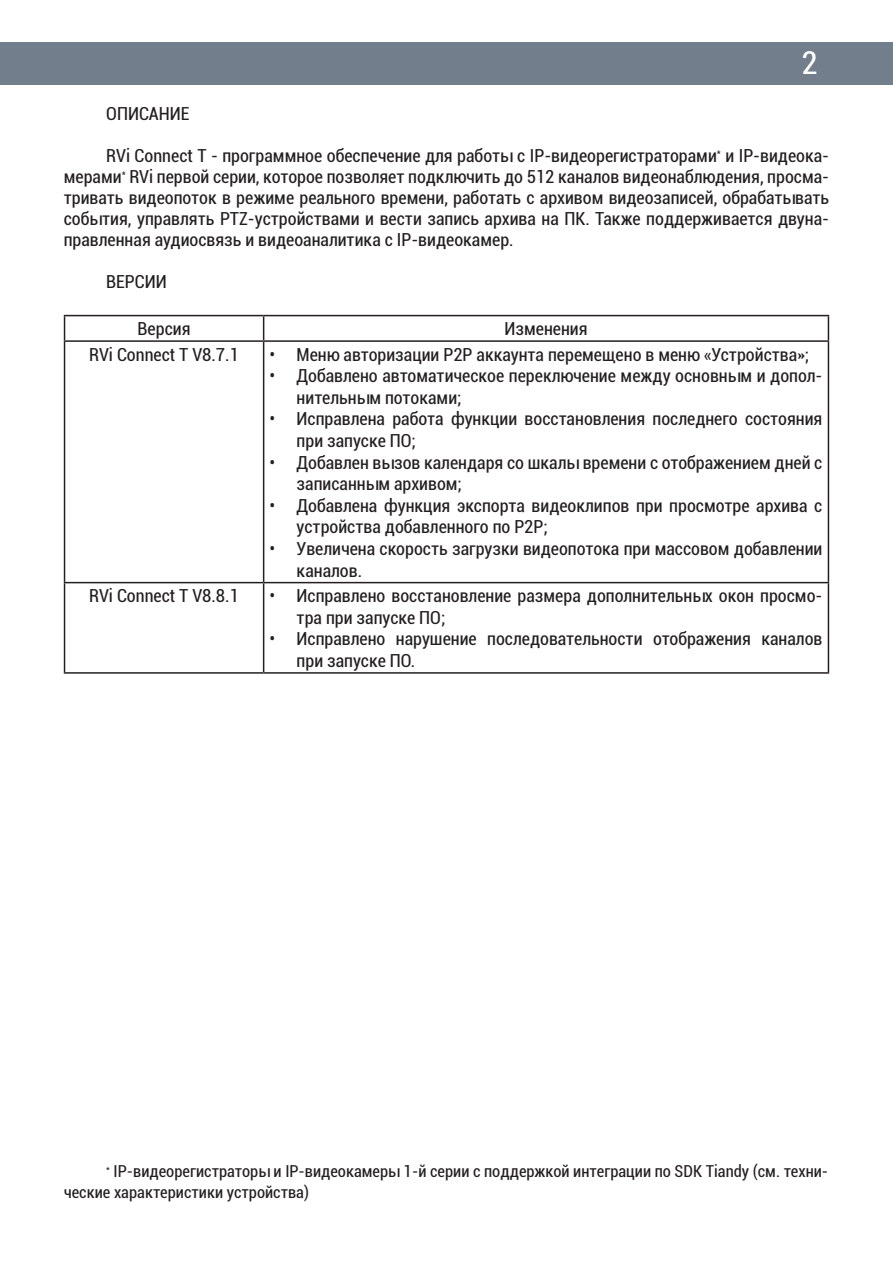
<style>
.page{position:relative;width:893px;height:1263px;background:#fff}
.page>*{position:absolute;margin:0;border:0;box-sizing:border-box;transform-origin:0 0}
.t1{font:condensed 31.5px "Roboto";color:#fff}
.t2{font:condensed 18px/21.6px "Roboto";color:#231f20}
.t3{font:condensed 16.5px/21px "Roboto";color:#231f20}
</style>
<div class="page">
<div style="left:0;top:43px;width:893px;height:42px;background:#737e8c"></div>
<hr style="left:64px;top:315px;width:200px;height:1px;background:#231f20">
<svg style="left:64px;top:316px;width:1px;height:24px"></svg>
<hr style="left:264px;top:315px;width:565px;height:1px;background:#231f20">
<svg style="left:263px;top:316px;width:1px;height:24px"></svg>
<svg style="left:828px;top:316px;width:1px;height:24px"></svg>
<hr style="left:64px;top:340px;width:200px;height:2px;background:#231f20">
<hr style="left:64px;top:342px;width:1px;height:240px;background:#231f20">
<hr style="left:264px;top:340px;width:565px;height:2px;background:#231f20">
<hr style="left:263px;top:342px;width:1px;height:240px;background:#231f20">
<hr style="left:828px;top:342px;width:1px;height:240px;background:#231f20">
<hr style="left:64px;top:582px;width:200px;height:1px;background:#231f20">
<hr style="left:64px;top:583px;width:1px;height:89px;background:#231f20">
<hr style="left:264px;top:582px;width:565px;height:1px;background:#231f20">
<hr style="left:263px;top:583px;width:1px;height:89px;background:#231f20">
<hr style="left:828px;top:583px;width:1px;height:89px;background:#231f20">
<hr style="left:64px;top:672px;width:200px;height:2px;background:#231f20">
<hr style="left:264px;top:672px;width:565px;height:2px;background:#231f20">
<h1 class="t1" style="left:801px;top:41px;width:18px">2</h1>
<p class="t2" style="left:106px;top:102px;width:85px">ОПИСАНИЕ</p>
<p class="t2" style="left:64px;top:144px;width:767px;line-height:21px;text-align:justify;text-indent:43px">RVi Connect T - программное обеспечение для работы с IP-видеорегистраторами<sup>*</sup> и IP-видеока&shy;мерами<sup>*</sup> RVi первой серии, которое позволяет подключить до 512 каналов видеонаблюдения, просма&shy;тривать видеопоток в режиме реального времени, работать с архивом видеозаписей, обрабатывать события, управлять PTZ-устройствами и вести запись архива на ПК. Также поддерживается двуна&shy;правленная аудиосвязь и видеоаналитика с IP-видеокамер.</p>
<p class="t2" style="left:106px;top:270px;width:62px">ВЕРСИИ</p>
<p class="t2" style="left:138px;top:317px;width:54px">Версия</p>
<p class="t2" style="left:504px;top:317px;width:85px">Изменения</p>
<p class="t2" style="left:89px;top:343px;width:151px">RVi Connect T V8.7.1</p>
<p class="t2" style="left:270px;top:343px;width:541px">• Меню авторизации P2P аккаунта перемещено в меню «Устройства»;</p>
<p class="t2" style="left:297px;top:364px;width:527px;text-indent:-27px">• Добавлено автоматическое переключение между основным и допол&shy;нительным потоками;</p>
<p class="t2" style="left:297px;top:408px;width:527px;text-indent:-27px">• Исправлена работа функции восстановления последнего состояния при запуске ПО;</p>
<p class="t2" style="left:297px;top:451px;width:527px;text-indent:-27px">• Добавлен вызов календаря со шкалы времени с отображением дней с записанным архивом;</p>
<p class="t2" style="left:297px;top:494px;width:527px;text-indent:-27px">• Добавлена функция экспорта видеоклипов при просмотре архива с устройства добавленного по P2P;</p>
<p class="t2" style="left:297px;top:537px;width:527px;text-indent:-27px">• Увеличена скорость загрузки видеопотока при массовом добавлении каналов.</p>
<p class="t2" style="left:89px;top:584px;width:151px">RVi Connect T V8.8.1</p>
<p class="t2" style="left:297px;top:584px;width:527px;text-indent:-27px">• Исправлено восстановление размера дополнительных окон просмо&shy;тра при запуске ПО;</p>
<p class="t2" style="left:297px;top:627px;width:527px;text-indent:-27px">• Исправлено нарушение последовательности отображения каналов при запуске ПО.</p>
<p class="t3" style="left:64px;top:1160px;width:766px;text-indent:43px"><sup>*</sup> IP-видеорегистраторы и IP-видеокамеры 1-й серии с поддержкой интеграции по SDK Tiandy (см. техни&shy;ческие характеристики устройства)</p>
</div>
